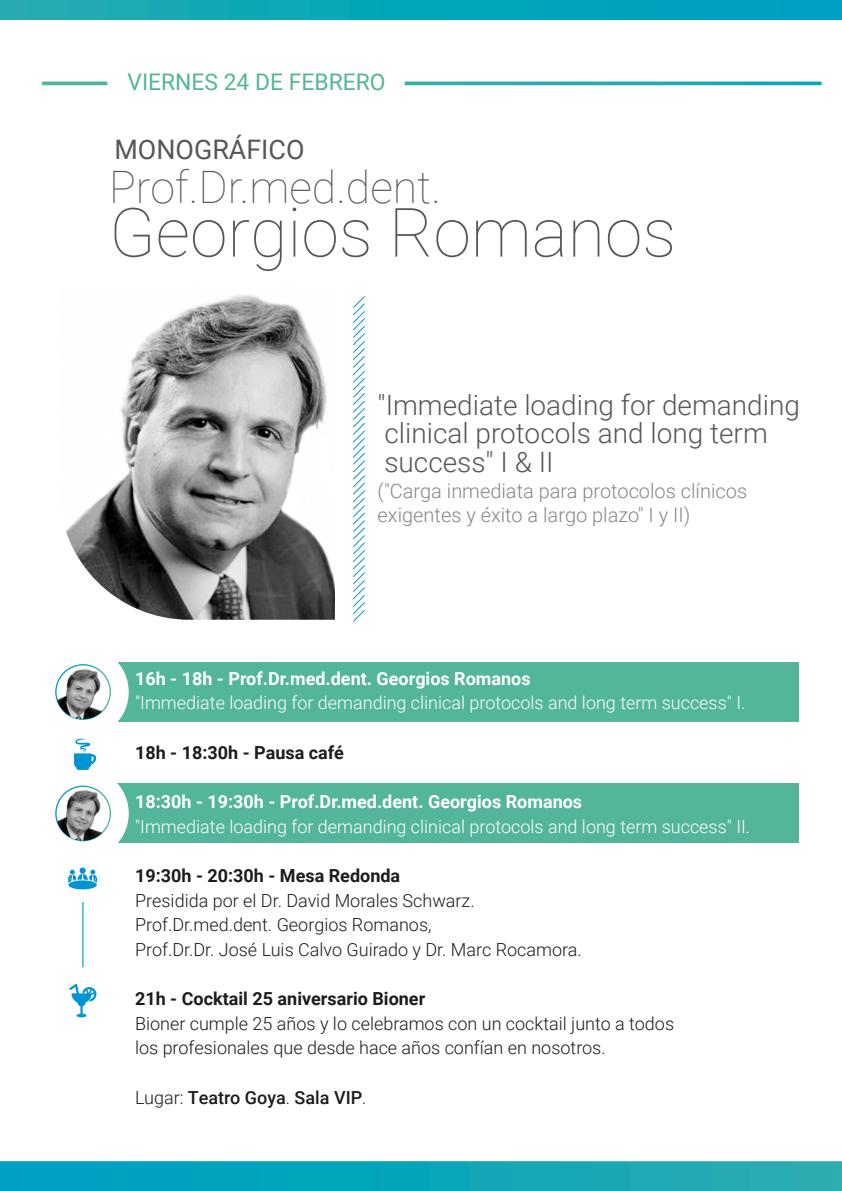
<style>
.page{position:relative;width:842px;height:1191px;background:#fff}
.page>*{position:absolute;margin:0;border:0;box-sizing:border-box;transform-origin:0 0}
.t1{font:100 68px "Roboto";color:#575756}
.t2{font:100 44.6px "Roboto";color:#575756}
.t3{font:300 28px/28.4px "Roboto";color:#575756}
.t4{font:26.8px "Roboto";color:#575756}
.t5{font:22.8px "Roboto";color:#53b599}
.t6{font:300 20px/24px "Roboto";color:#878787}
.t7{font:300 18px/24.6px "Roboto";color:#1c1c1a}
.t8{font:300 18px "Roboto";color:#fff}
.t9{font:700 18px "Roboto";color:#fff}
.t10{font:700 18px "Roboto";color:#1c1c1a}
.t11{font:500 18px "Roboto";color:#1c1c1a}
.s1{font-weight:300}
</style>
<div class="page">
<hr style="left:82px;top:902px;width:1px;height:65px;background:#0095d2">
<img style="left:66px;top:295px;width:268px;height:325px">
<div style="left:92px;top:783px;width:707px;height:60px;background:#53b599"></div>
<div style="left:39px;top:769px;width:89px;height:89px;background:#fff;border-radius:50%"></div>
<div style="left:37px;top:768px;width:92px;height:91px;border:2px solid #fff;border-radius:50%"></div>
<img style="left:55px;top:786px;width:56px;height:56px">
<div style="left:92px;top:662px;width:707px;height:59px;background:#53b599"></div>
<div style="left:39px;top:647px;width:89px;height:89px;background:#fff;border-radius:50%"></div>
<div style="left:37px;top:646px;width:92px;height:91px;border:2px solid #fff;border-radius:50%"></div>
<img style="left:55px;top:665px;width:56px;height:55px">
<hr style="left:42px;top:82px;width:65px;height:3px;background:#4db59b">
<svg style="left:405px;top:82px;width:416px;height:3px"></svg>
<svg style="left:74px;top:739px;width:22px;height:31px"></svg>
<svg style="left:69px;top:984px;width:27px;height:33px"></svg>
<svg style="left:353px;top:296px;width:12px;height:326px"></svg>
<svg style="left:68px;top:867px;width:29px;height:22px"></svg>
<div style="left:0;top:0;width:842px;height:20px;background:linear-gradient(to right,#1eacb0,#009fc3)"></div>
<div style="left:0;top:1161px;width:842px;height:30px;background:linear-gradient(to right,#00a0c3,#28acb0)"></div>
<p class="t5" style="left:127px;top:66px;width:260px">VIERNES 24 DE FEBRERO</p>
<h3 class="t4" style="left:114px;top:130px;width:192px">MONOGRÁFICO</h3>
<h2 class="t2" style="left:109px;top:156px;width:333px">Prof.Dr.med.dent.</h2>
<h1 class="t1" style="left:109px;top:185px;width:569px">Georgios Romanos</h1>
<h3 class="t3" style="left:378px;top:390px;width:424px">"Immediate loading for demanding clinical protocols and long term success" I &amp; II</h3>
<p class="t6" style="left:378px;top:478px;width:371px">("Carga inmediata para protocolos clínicos exigentes y éxito a largo plazo" I y II)</p>
<p class="t9" style="left:135px;top:665px;width:397px">16h - 18h - Prof.Dr.med.dent. Georgios Romanos</p>
<p class="t8" style="left:135px;top:690px;width:612px">"Immediate loading for demanding clinical protocols and long term success" I.</p>
<p class="t10" style="left:135px;top:739px;width:210px">18h - 18:30h - Pausa café</p>
<p class="t9" style="left:135px;top:789px;width:449px">18:30h - 19:30h - Prof.Dr.med.dent. Georgios Romanos</p>
<p class="t8" style="left:135px;top:813px;width:617px">"Immediate loading for demanding clinical protocols and long term success" II.</p>
<p class="t10" style="left:135px;top:863px;width:267px">19:30h - 20:30h - Mesa Redonda</p>
<p class="t7" style="left:135px;top:887px;width:448px">Presidida por el Dr. David Morales Schwarz.<br>Prof.Dr.med.dent. Georgios Romanos,<br>Prof.Dr.Dr. José Luis Calvo Guirado y Dr. Marc Rocamora.</p>
<p class="t10" style="left:135px;top:986px;width:292px">21h - Cocktail 25 aniversario Bioner</p>
<p class="t7" style="left:135px;top:1010px;width:540px">Bioner cumple 25 años y lo celebramos con un cocktail junto a todos los profesionales que desde hace años confían en nosotros.</p>
<p class="t11" style="left:135px;top:1084px;width:233px"><span class="s1">Lugar:</span> Teatro Goya<span class="s1">.</span> Sala VIP<span class="s1">.</span></p>
</div>
